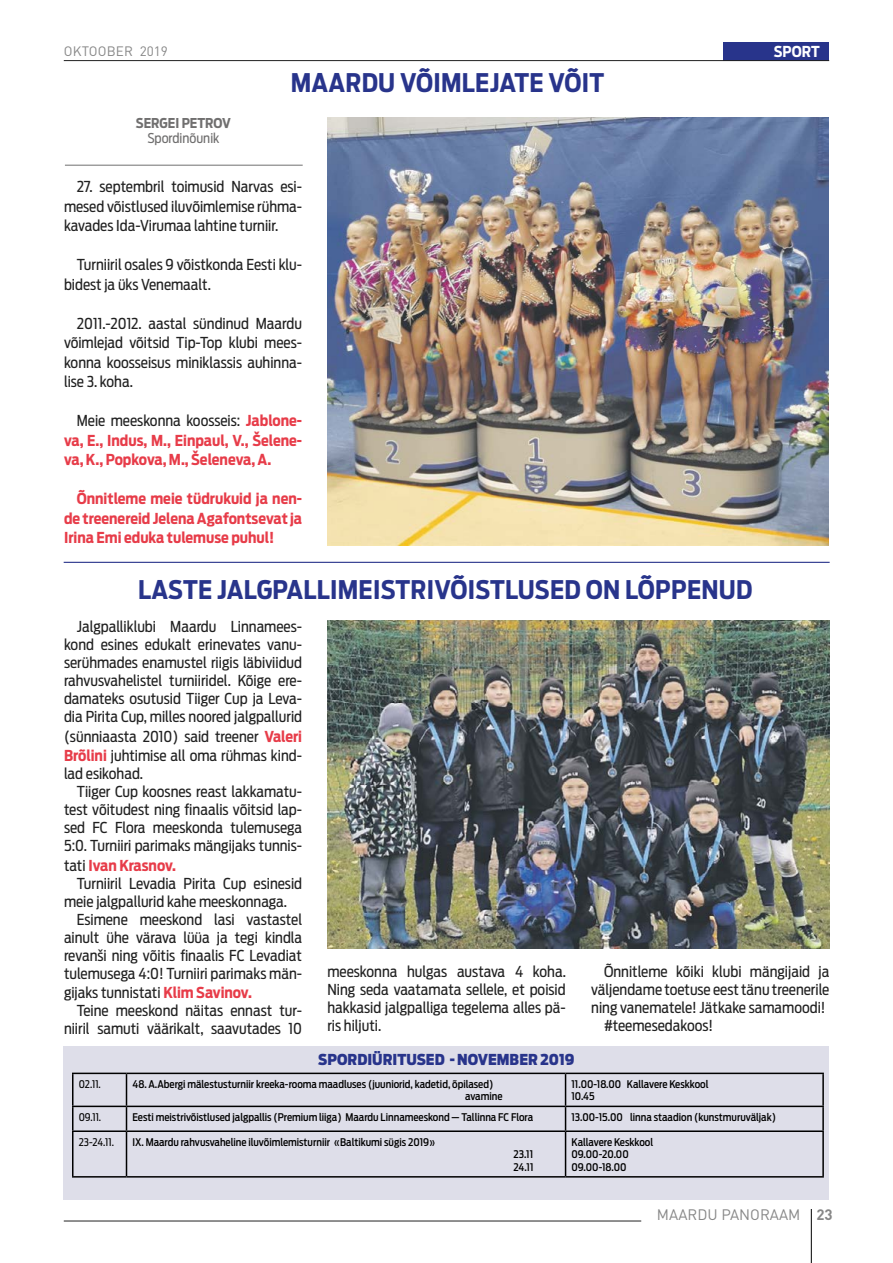
<style>
.page{position:relative;width:893px;height:1263px;background:#fff}
.page>*{position:absolute;margin:0;border:0;box-sizing:border-box;transform-origin:0 0}
.t1{font:700 25.5px "Ford Antenna Cond";letter-spacing:.01em;color:#28348b}
.t2{font:15px/18px "Ford Antenna Cond";color:#212121;text-align:justify}
.t3{font:700 15px/19.5px "Ford Antenna Cond";color:#e73c49;text-align:justify}
.t4{font:900 15px "Ford Antenna Cond";color:#28348b}
.t5{font:15px "DIN Pro";color:#878787}
.t6{font:700 15px "Ford Antenna Cond";color:#fff}
.t7{font:13.5px "DIN Pro";letter-spacing:.01em;color:#878787}
.t8{font:700 13.5px "Ford Antenna Cond";color:#706f6f}
.t9{font:13.5px "Ford Antenna Cond";color:#706f6f}
.t10{font:500 10.5px/12.6px "Ford Antenna Cond";color:#000}
.t11{font:10.5px "Ford Antenna Cond";color:#000}
.s1{font-weight:400;color:#212121}
.s2{font-weight:700;color:#e73c49}
.s3{font-weight:700}
</style>
<div class="page">
<hr style="left:64px;top:1221px;width:577px;height:1px;background:#212121">
<hr style="left:811px;top:1209px;width:1px;height:54px;background:#000">
<div style="left:723px;top:43px;width:106px;height:18px;background:#28348b"></div>
<hr style="left:64px;top:60px;width:765px;height:1px;background:#212121">
<div style="left:64px;top:1046px;width:765px;height:154px;background:#dedee9"></div>
<hr style="left:72px;top:1072px;width:54px;height:2px;background:#000">
<hr style="left:72px;top:1074px;width:2px;height:31px;background:#000">
<hr style="left:126px;top:1072px;width:440px;height:2px;background:#000">
<hr style="left:126px;top:1074px;width:1px;height:31px;background:#000">
<hr style="left:566px;top:1072px;width:258px;height:2px;background:#000">
<hr style="left:565px;top:1074px;width:1px;height:31px;background:#000">
<hr style="left:822px;top:1074px;width:2px;height:31px;background:#000">
<hr style="left:72px;top:1105px;width:54px;height:2px;background:#000">
<hr style="left:72px;top:1107px;width:2px;height:23px;background:#000">
<hr style="left:126px;top:1105px;width:440px;height:2px;background:#000">
<svg style="left:126px;top:1107px;width:1px;height:23px"></svg>
<hr style="left:566px;top:1105px;width:258px;height:2px;background:#000">
<svg style="left:565px;top:1107px;width:1px;height:23px"></svg>
<hr style="left:822px;top:1107px;width:2px;height:23px;background:#000">
<hr style="left:72px;top:1130px;width:54px;height:2px;background:#000">
<hr style="left:72px;top:1132px;width:2px;height:44px;background:#000">
<hr style="left:126px;top:1130px;width:440px;height:2px;background:#000">
<hr style="left:126px;top:1132px;width:1px;height:44px;background:#000">
<hr style="left:566px;top:1130px;width:258px;height:2px;background:#000">
<hr style="left:565px;top:1132px;width:1px;height:44px;background:#000">
<hr style="left:822px;top:1132px;width:2px;height:44px;background:#000">
<hr style="left:72px;top:1176px;width:54px;height:1px;background:#000">
<hr style="left:126px;top:1176px;width:440px;height:1px;background:#000">
<hr style="left:566px;top:1176px;width:258px;height:1px;background:#000">
<hr style="left:65px;top:165px;width:238px;height:1px;background:#706f6f">
<img style="left:328px;top:118px;width:501px;height:428px">
<hr style="left:64px;top:562px;width:766px;height:1px;background:#28348b">
<img style="left:328px;top:620px;width:501px;height:328px">
<p class="t7" style="left:64px;top:42px;width:106px">OKTOOBER 2019</p>
<p class="t6" style="left:774px;top:39px;width:47px">SPORT</p>
<p class="t8" style="left:136px;top:111px;width:97px">SERGEI PETROV</p>
<p class="t9" style="left:147px;top:126px;width:74px">Spordinõunik</p>
<h1 class="t1" style="left:291px;top:60px;width:315px">MAARDU VÕIMLEJATE VÕIT</h1>
<p class="t2" style="left:64px;top:175px;width:240px;line-height:19.5px;text-indent:13px">27. septembril toimusid Narvas esi&shy;mesed võistlused iluvõimlemise rühma&shy;kavades Ida-Virumaa lahtine turniir.</p>
<p class="t2" style="left:64px;top:253px;width:240px;line-height:19.5px;text-indent:13px">Turniiril osales 9 võistkonda Eesti klu&shy;bidest ja üks Venemaalt.</p>
<p class="t2" style="left:64px;top:311px;width:240px;line-height:19.5px;text-indent:13px">2011.-2012. aastal sündinud Maardu võimlejad võitsid Tip-Top klubi mees&shy;konna koosseisus miniklassis auhinna&shy;lise 3. koha.</p>
<p class="t3" style="left:64px;top:409px;width:240px;text-indent:13px"><span class="s1">Meie meeskonna koosseis:</span> Jablone&shy;va, E., Indus, M., Einpaul, V., Šelene&shy;va, K., Popkova, M., Šeleneva, A.</p>
<p class="t3" style="left:64px;top:487px;width:240px;text-indent:13px">Õnnitleme meie tüdrukuid ja nen&shy;de treenereid Jelena Agafontsevat ja Irina Emi eduka tulemuse puhul!</p>
<h1 class="t1" style="left:138px;top:567px;width:616px">LASTE JALGPALLIMEISTRIVÕISTLUSED ON LÕPPENUD</h1>
<p class="t2" style="left:64px;top:616px;width:240px;text-indent:13px">Jalgpalliklubi Maardu Linnamees&shy;kond esines edukalt erinevates vanu&shy;serühmades enamustel riigis läbiviidud rahvusvahelistel turniiridel. Kõige ere&shy;damateks osutusid Tiiger Cup ja Leva&shy;dia Pirita Cup, milles noored jalgpallurid</p>
<p class="t2" style="left:64px;top:725px;width:240px;line-height:19.5px">(sünniaasta 2010) said treener <span class="s2">Valeri<br>Brõlini</span> juhtimise all oma rühmas kind-</p>
<p class="t2" style="left:64px;top:763px;width:81px">lad esikohad.</p>
<p class="t2" style="left:77px;top:781px;width:227px">Tiiger Cup koosnes reast lakkamatu-</p>
<p class="t2" style="left:64px;top:799px;width:240px">test võitudest ning finaalis võitsid lap-</p>
<p class="t2" style="left:64px;top:817px;width:240px">sed FC Flora meeskonda tulemusega</p>
<p class="t2" style="left:64px;top:835px;width:240px">5:0. Turniiri parimaks mängijaks tunnis-</p>
<p class="t3" style="left:64px;top:854px;width:114px"><span class="s1">tati</span> Ivan Krasnov.</p>
<p class="t2" style="left:77px;top:872px;width:227px">Turniiril Levadia Pirita Cup esinesid</p>
<p class="t2" style="left:64px;top:890px;width:225px">meie jalgpallurid kahe meeskonnaga.</p>
<p class="t2" style="left:77px;top:908px;width:227px">Esimene meeskond lasi vastastel</p>
<p class="t2" style="left:64px;top:926px;width:240px">ainult ühe värava lüüa ja tegi kindla</p>
<p class="t2" style="left:64px;top:944px;width:240px">revanši ning võitis finaalis FC Levadiat</p>
<p class="t2" style="left:64px;top:962px;width:240px">tulemusega 4:0! Turniiri parimaks män-</p>
<p class="t2" style="left:64px;top:982px;width:189px">gijaks tunnistati <span class="s2">Klim Savinov.</span></p>
<p class="t2" style="left:77px;top:1000px;width:227px">Teine meeskond näitas ennast tur-</p>
<p class="t2" style="left:64px;top:1018px;width:240px">niiril samuti väärikalt, saavutades 10</p>
<p class="t2" style="left:327px;top:960px;width:240px">meeskonna hulgas austava 4 koha.<br>Ning seda vaatamata sellele, et poisid hakkasid jalgpalliga tegelema alles pä&shy;ris hiljuti.</p>
<p class="t2" style="left:604px;top:960px;width:227px">Õnnitleme kõiki klubi mängijaid ja</p>
<p class="t2" style="left:591px;top:978px;width:240px">väljendame toetuse eest tänu treenerile</p>
<p class="t2" style="left:591px;top:996px;width:236px">ning vanematele! Jätkake samamoodi!</p>
<p class="t2" style="left:604px;top:1014px;width:111px">#teemesedakoos!</p>
<p class="t4" style="left:318px;top:1045px;width:258px">SPORDIÜRITUSED - NOVEMBER 2019</p>
<p class="t11" style="left:79px;top:1075px;width:24px">02.11.</p>
<p class="t10" style="left:465px;top:1076px;width:39px;text-indent:-333px">48. A.Abergi mälestusturniir kreeka-rooma maadluses (juuniorid, kadetid, õpilased) avamine</p>
<p class="t10" style="left:572px;top:1076px;width:139px">11.00-18.00 Kallavere Keskkool<br>10.45</p>
<p class="t11" style="left:79px;top:1108px;width:24px">09.11.</p>
<p class="t10" style="left:132px;top:1109px;width:402px">Eesti meistrivõistlused jalgpallis (Premium liiga) Maardu Linnameeskond — Tallinna FC Flora</p>
<p class="t10" style="left:572px;top:1109px;width:206px">13.00-15.00 linna staadion (kunstmuruväljak)</p>
<p class="t11" style="left:79px;top:1133px;width:37px">23-24.11.</p>
<p class="t10" style="left:132px;top:1134px;width:304px">IX. Maardu rahvusvaheline iluvõimlemisturniir «Baltikumi sügis 2019»</p>
<p class="t10" style="left:513px;top:1147px;width:21px">23.11<br>24.11</p>
<p class="t10" style="left:572px;top:1134px;width:83px">Kallavere Keskkool<br>09.00-20.00<br>09.00-18.00</p>
<p class="t5" style="left:657px;top:1205px;width:177px">MAARDU PANORAAM <span class="s3">23</span></p>
</div>
